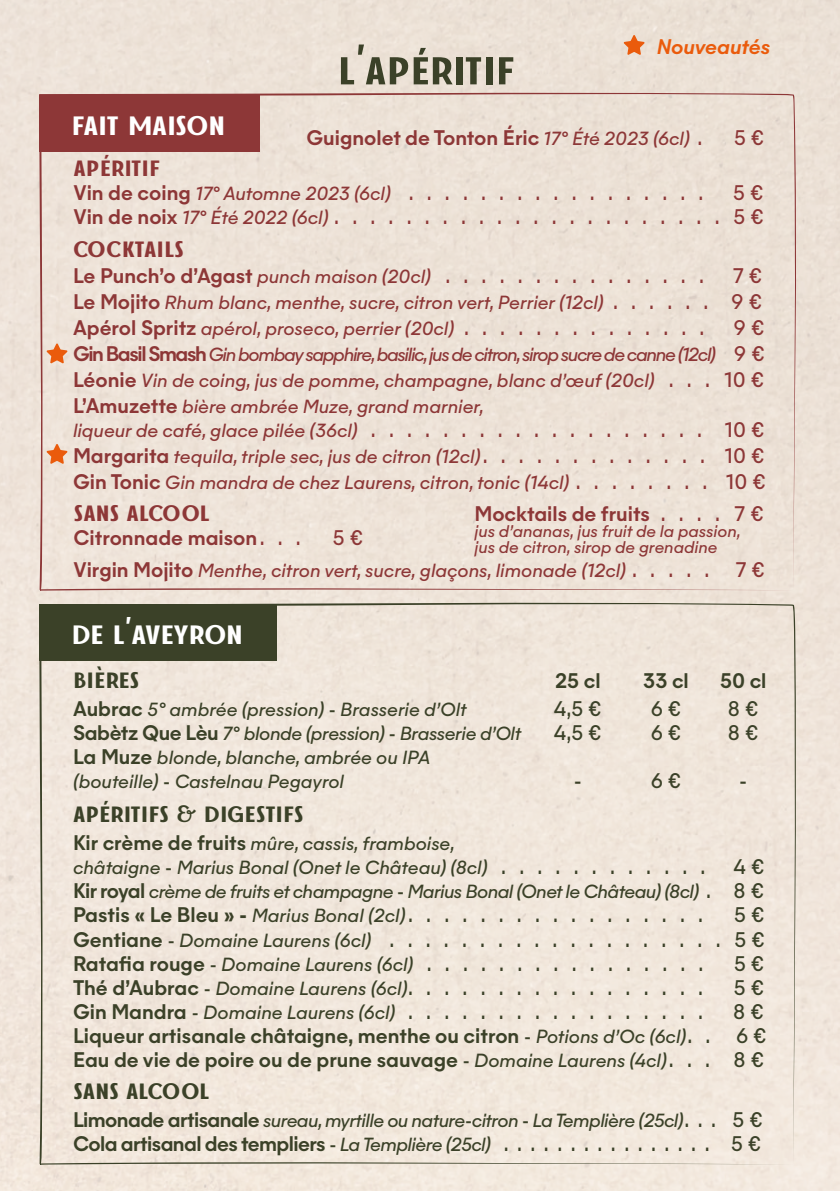
<style>
.page{position:relative;width:840px;height:1191px;background:#fff}
.page>*{position:absolute;margin:0;border:0;box-sizing:border-box;transform-origin:0 0}
.t1{font:52px "MADE The Artist Sans";letter-spacing:-.01em;color:#3b4128}
.t2{font:36px "MADE The Artist Sans";letter-spacing:-.03em;color:#fff}
.t3{font:30px "MADE The Artist Sans";letter-spacing:-.01em;color:#3b4128}
.t4{font:30px "MADE The Artist Sans";letter-spacing:-.01em;color:#8d3737}
.t5{font:500 20px/24px "Majorant";color:#3b4128;text-align:right}
.t6{font:20px/24px "Majorant";color:#3b4128;text-align:right}
.t7{font:500 20px "Majorant";color:#8d3737}
.t8{font:500 20px "Majorant";letter-spacing:-.03em;color:#3b4128}
.t9{font:20px/24px "Majorant";color:#8d3737;text-align:right}
.t10{font:italic 500 20px "Majorant";color:#ea5b0c}
.t11{font:italic 18px/26px "Majorant";color:#8d3737;text-align:justify}
.t12{font:italic 18px/24px "Majorant";color:#3b4128}
.t13{font:italic 18px "Majorant";letter-spacing:-.03em;color:#3b4128}
.t14{font:italic 18px "Majorant";letter-spacing:-.02em;color:#3b4128}
.t15{font:italic 16px/16px "Majorant";color:#8d3737}
.s1{font-weight:500;font-style:normal;font-size:20px}
.s2{font-style:normal;font-size:20px}
.s3{font-weight:400;font-style:italic;font-size:18px}
.s4{font-weight:400}
.s5{font-weight:500}
.s6{font-style:italic;font-size:18px}
.s7{font-size:24px}
</style>
<div class="page">
<div style="left:39px;top:91px;width:758px;height:501px;background:#ede2d7"></div>
<div style="left:39px;top:600px;width:757px;height:565px;background:#f1e6db"></div>
<div style="left:39px;top:95px;width:220px;height:57px;background:#8d3737"></div>
<svg style="left:623px;top:35px;width:21px;height:20px"></svg>
<svg style="left:46px;top:343px;width:22px;height:20px"></svg>
<svg style="left:46px;top:444px;width:22px;height:20px"></svg>
<h1 class="t1" style="left:337px;top:27px;width:179px">l’apéritif</h1>
<p class="t10" style="left:656px;top:34px;width:115px">Nouveautés</p>
<h2 class="t2" style="left:71px;top:95px;width:155px">fait maison</h2>
<h3 class="t4" style="left:73px;top:143px;width:88px">apéritif</h3>
<p class="t11" style="left:73px;top:181px;width:631px"><span class="s1">Vin de coing</span> 17° Automne 2023 (6cl) <span class="s2">. . . . . . . . . . . . . . . . .</span></p>
<p class="t7" style="left:306px;top:125px;width:397px">Guignolet de Tonton Éric <span class="s3">17° Été 2023 (6cl)</span> <span class="s4">.</span></p>
<p class="t9" style="left:733px;top:125px;width:32px">5 €</p>
<p class="t9" style="left:73px;top:181px;width:691px">5 €<br><span class="s5">Vin de noix</span> <span class="s6">17° Été 2022 (6cl)</span> . . . . . . . . . . . . . . . . . . . . . . 5 €</p>
<h3 class="t4" style="left:73px;top:224px;width:113px">cocktails</h3>
<p class="t11" style="left:73px;top:263px;width:632px"><span class="s1">Le Punch’o d’Agast</span> punch maison (20cl) <span class="s2">. . . . . . . . . . . . . . .</span></p>
<p class="t9" style="left:732px;top:264px;width:31px">7 €</p>
<p class="t11" style="left:73px;top:289px;width:690px"><span class="s1">Le Mojito</span> Rhum blanc, menthe, sucre, citron vert, Perrier (12cl) <span class="s2">. . . . . . 9 €<br></span><span class="s1">Apérol Spritz</span> apérol, proseco, perrier (20cl) <span class="s2">. . . . . . . . . . . . . .</span></p>
<p class="t9" style="left:733px;top:316px;width:32px">9 €</p>
<p class="t11" style="left:73px;top:341px;width:693px"><span class="s1">Gin Basil Smash</span> Gin bombay sapphire, basilic, jus de citron, sirop sucre de canne (12cl) <span class="s2">9 € </span><span class="s1">Léonie</span> Vin de coing, jus de pomme, champagne, blanc d’œuf (20cl) <span class="s2">. . . 10 € </span><span class="s1">L’Amuzette</span> bière ambrée Muze, grand marnier,</p>
<p class="t11" style="left:73px;top:417px;width:694px">liqueur de café, glace pilée (36cl) <span class="s2">. . . . . . . . . . . . . . . . . . . 10 € </span><span class="s1">Margarita</span> tequila, triple sec, jus de citron (12cl)<span class="s2">. . . . . . . . . . . . . 10 € </span><span class="s1">Gin Tonic</span> Gin mandra de chez Laurens, citron, tonic (14cl) <span class="s2">. . . . . . . . 10 €</span></p>
<h3 class="t4" style="left:73px;top:488px;width:138px">sans alcool</h3>
<p class="t7" style="left:73px;top:525px;width:229px">Citronnade maison<span class="s4">. . .</span></p>
<p class="t9" style="left:333px;top:526px;width:32px">5 €</p>
<p class="t11" style="left:73px;top:558px;width:637px"><span class="s1">Virgin Mojito</span> Menthe, citron vert, sucre, glaçons, limonade (12cl) <span class="s2">. . . . .</span></p>
<p class="t9" style="left:735px;top:558px;width:31px">7 €</p>
<p class="t7" style="left:474px;top:501px;width:291px">Mocktails de fruits <span class="s4">. . . . 7 €</span></p>
<p class="t15" style="left:474px;top:523px;width:268px">jus d’ananas, jus fruit de la passion, jus de citron, sirop de grenadine</p>
<h2 class="t2" style="left:71px;top:604px;width:173px">de l’aveyron</h2>
<h3 class="t3" style="left:73px;top:654px;width:68px">bières</h3>
<p class="t5" style="left:554px;top:668px;width:47px">25 cl</p>
<p class="t5" style="left:643px;top:668px;width:47px">33 cl</p>
<p class="t5" style="left:719px;top:668px;width:48px">50 cl</p>
<p class="t12" style="left:73px;top:697px;width:395px"><span class="s1">Aubrac</span> 5° ambrée (pression) - Brasserie d’Olt</p>
<p class="t6" style="left:553px;top:696px;width:49px">4,5 €</p>
<p class="t6" style="left:650px;top:696px;width:32px">6 €</p>
<p class="t6" style="left:727px;top:696px;width:32px">8 €</p>
<p class="t14" style="left:73px;top:722px;width:449px"><span class="s1">Sabètz Que Lèu</span> 7° blonde (pression) - Brasserie d’Olt</p>
<p class="t6" style="left:553px;top:720px;width:49px">4,5 €</p>
<p class="t6" style="left:650px;top:720px;width:32px">6 €</p>
<p class="t6" style="left:727px;top:720px;width:32px">8 €</p>
<p class="t12" style="left:73px;top:745px;width:359px"><span class="s1">La Muze</span> blonde, blanche, ambrée ou IPA (bouteille) - Castelnau Pegayrol</p>
<p class="t6" style="left:573px;top:768px;width:10px">-</p>
<p class="t6" style="left:650px;top:768px;width:32px">6 €</p>
<p class="t6" style="left:738px;top:768px;width:10px">-</p>
<h3 class="t3" style="left:73px;top:789px;width:232px">apéritifs <span class="s7">&amp;</span> digestifs</h3>
<p class="t12" style="left:73px;top:832px;width:633px"><span class="s1">Kir crème de fruits</span> mûre, cassis, framboise,<br>châtaigne - Marius Bonal (Onet le Château) (8cl) <span class="s2">. . . . . . . . . . . .</span></p>
<p class="t6" style="left:733px;top:855px;width:33px">4 €</p>
<p class="t13" style="left:73px;top:880px;width:692px"><span class="s1">Kir royal</span> crème de fruits et champagne - Marius Bonal (Onet le Château) (8cl) <span class="s2">. 8 €</span></p>
<p class="t6" style="left:73px;top:903px;width:631px"><span class="s5">Pastis « Le Bleu » -</span> <span class="s6">Marius Bonal (2cl)</span>. . . . . . . . . . . . . . . . .</p>
<p class="t6" style="left:73px;top:903px;width:693px">5 €<br><span class="s5">Gentiane</span> <span class="s6">- Domaine Laurens (6cl)</span> . . . . . . . . . . . . . . . . . . . 5 €</p>
<p class="t12" style="left:73px;top:952px;width:631px"><span class="s1">Ratafia rouge</span> - Domaine Laurens (6cl) <span class="s2">. . . . . . . . . . . . . . . .</span></p>
<p class="t6" style="left:733px;top:951px;width:32px">5 €</p>
<p class="t12" style="left:73px;top:976px;width:631px"><span class="s1">Thé d’Aubrac</span> - Domaine Laurens (6cl)<span class="s2">. . . . . . . . . . . . . . . . .</span></p>
<p class="t6" style="left:733px;top:975px;width:32px">5 €</p>
<p class="t12" style="left:73px;top:1000px;width:631px"><span class="s1">Gin Mandra</span> - Domaine Laurens (6cl) <span class="s2">. . . . . . . . . . . . . . . . .</span></p>
<p class="t6" style="left:732px;top:999px;width:32px">8 €</p>
<p class="t5" style="left:73px;top:1023px;width:638px">Liqueur artisanale châtaigne, menthe ou citron <span class="s3">- Potions d’Oc (6cl)</span><span class="s4">. .</span></p>
<p class="t5" style="left:73px;top:1023px;width:694px"><span class="s4">6 €<br></span>Eau de vie de poire ou de prune sauvage <span class="s3">- Domaine Laurens (4cl)</span><span class="s4">. . . 8 €</span></p>
<h3 class="t3" style="left:73px;top:1066px;width:138px">sans alcool</h3>
<p class="t13" style="left:73px;top:1109px;width:691px"><span class="s1">Limonade artisanale</span> sureau, myrtille ou nature-citron - La Templière (25cl)<span class="s2">. . . 5 €</span></p>
<p class="t8" style="left:73px;top:1131px;width:689px">Cola artisanal des templiers <span class="s3">- La Templière (25cl)</span> <span class="s4">. . . . . . . . . . . . . . . . 5 €</span></p>
</div>
